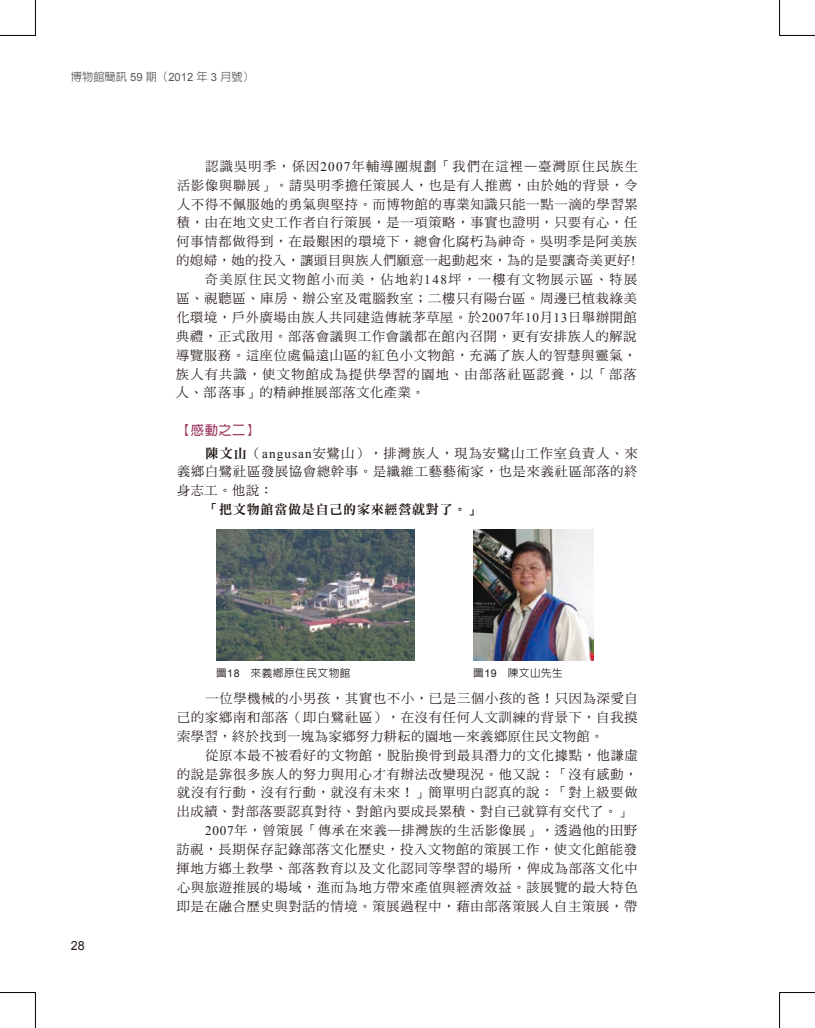
<style>
.page{position:relative;width:815px;height:1028px;background:#fff}
.page>*{position:absolute;margin:0;border:0;box-sizing:border-box;transform-origin:0 0}
.t1{font:13.12px/18.9px "DF Ming Std W5";letter-spacing:.065em;color:#231916;text-align:justify}
.t2{font:13.12px "DF Ming Std W5";letter-spacing:.095em;color:#231916}
.t3{font:13.12px "DF Ming Std W5";letter-spacing:.1em;color:#231916}
.t4{font:13.12px "DF Ming Std W5";letter-spacing:.115em;color:#231916}
.t5{font:13.12px "DF Ming Std W9";letter-spacing:.05em;color:#231916}
.t6{font:700 13.12px "AR Hei B5";color:#9e3962}
.t7{font:12.5px "Arial";color:#231916}
.t8{font:500 11.25px "AR Hei B5";color:#595857}
.t9{font:500 10.62px "AR Hei B5";letter-spacing:.05em;color:#231916}
.s1{font-family:"Arial";font-weight:400}
.s2{font-family:"Times New Roman"}
.s3{font-family:"DF Ming Std W9"}
</style>
<div class="page">
<img style="left:216px;top:529px;width:199px;height:131px">
<img style="left:473px;top:529px;width:121px;height:131px">
<hr style="left:0;top:35px;width:35px;height:1px;background:#000">
<hr style="left:780px;top:35px;width:35px;height:1px;background:#000">
<hr style="left:0;top:992px;width:35px;height:1px;background:#000">
<hr style="left:780px;top:992px;width:35px;height:1px;background:#000">
<hr style="left:35px;top:0;width:1px;height:35px;background:#000">
<hr style="left:35px;top:992px;width:1px;height:36px;background:#000">
<hr style="left:779px;top:0;width:1px;height:35px;background:#000">
<hr style="left:779px;top:992px;width:1px;height:36px;background:#000">
<p class="t8" style="left:71px;top:71px;width:185px">博物館簡訊 <span class="s1">59</span> 期（<span class="s1">2012</span> 年 <span class="s1">3</span> 月號）</p>
<p class="t2" style="left:206px;top:159px;width:434px">認識吳明季，係因<span class="s2">2007</span>年輔導團規劃「我們在這裡—臺灣原住民族生</p>
<p class="t1" style="left:177px;top:175px;width:462px">活影像與聯展」。請吳明季擔任策展人，也是有人推薦，由於她的背景，令</p>
<p class="t1" style="left:177px;top:194px;width:462px">人不得不佩服她的勇氣與堅持。而博物館的專業知識只能一點一滴的學習累</p>
<p class="t1" style="left:177px;top:213px;width:462px">積，由在地文史工作者自行策展，是一項策略，事實也證明，只要有心，任</p>
<p class="t1" style="left:177px;top:232px;width:462px">何事情都做得到，在最艱困的環境下，總會化腐朽為神奇。吳明季是阿美族</p>
<p class="t1" style="left:176px;top:251px;width:461px">的媳婦，她的投入，讓頭目與族人們願意一起動起來，為的是要讓奇美更好<span class="s2">!</span></p>
<p class="t4" style="left:205px;top:272px;width:434px">奇美原住民文物館小而美，佔地約<span class="s2">148</span>坪，一樓有文物展示區、特展</p>
<p class="t1" style="left:177px;top:288px;width:462px">區、視聽區、庫房、辦公室及電腦教室；二樓只有陽台區。周邊已植栽綠美</p>
<p class="t1" style="left:176px;top:307px;width:462px">化環境，戶外廣場由族人共同建造傳統茅草屋。於<span class="s2">2007</span>年<span class="s2">10</span>月<span class="s2">13</span>日舉辦開館</p>
<p class="t1" style="left:176px;top:326px;width:462px">典禮，正式啟用。部落會議與工作會議都在館內召開，更有安排族人的解說</p>
<p class="t1" style="left:176px;top:345px;width:462px">導覽服務。這座位處偏遠山區的紅色小文物館，充滿了族人的智慧與靈氣，</p>
<p class="t3" style="left:176px;top:367px;width:462px">族人有共識，使文物館成為提供學習的園地、由部落社區認養，以「部落</p>
<p class="t1" style="left:176px;top:383px;width:250px">人、部落事」的精神推展部落文化產業。</p>
<p class="t6" style="left:177px;top:424px;width:84px">【感動之二】</p>
<p class="t1" style="left:177px;top:443px;width:462px;text-indent:28px"><span class="s3">陳文山</span>（<span class="s2">angusan</span>安鷺山），排灣族人，現為安鷺山工作室負責人、來義鄉白鷺社區發展協會總幹事。是纖維工藝藝術家，也是來義社區部落的終身志工。他說：</p>
<p class="t5" style="left:205px;top:502px;width:276px">「把文物館當做是自己的家來經營就對了。」</p>
<p class="t9" style="left:216px;top:667px;width:136px">圖<span class="s1">18</span> 來義鄉原住民文物館</p>
<p class="t9" style="left:473px;top:667px;width:91px">圖<span class="s1">19</span> 陳文山先生</p>
<p class="t7" style="left:71px;top:937px;width:15px">28</p>
<p class="t1" style="left:177px;top:688px;width:462px;text-indent:28px">一位學機械的小男孩，其實也不小，已是三個小孩的爸！只因為深愛自己的家鄉南和部落（即白鷺社區），在沒有任何人文訓練的背景下，自我摸索學習，終於找到一塊為家鄉努力耕耘的園地—來義鄉原住民文物館。</p>
<p class="t1" style="left:205px;top:745px;width:434px">從原本最不被看好的文物館，脫胎換骨到最具潛力的文化據點，他謙虛</p>
<p class="t1" style="left:177px;top:764px;width:462px">的說是靠很多族人的努力與用心才有辦法改變現況。他又說：「沒有感動，</p>
<p class="t1" style="left:177px;top:783px;width:462px">就沒有行動，沒有行動，就沒有未來！」簡單明白認真的說：「對上級要做</p>
<p class="t1" style="left:177px;top:802px;width:456px">出成績、對部落要認真對待、對館內要成長累積、對自己就算有交代了。」</p>
<p class="t1" style="left:205px;top:821px;width:434px"><span class="s2">2007</span>年，曾策展「傳承在來義—排灣族的生活影像展」，透過他的田野</p>
<p class="t1" style="left:177px;top:839px;width:462px">訪視，長期保存記錄部落文化歷史，投入文物館的策展工作，使文化館能發</p>
<p class="t1" style="left:176px;top:858px;width:463px">揮地方鄉土教學、部落教育以及文化認同等學習的場所，俾成為部落文化中</p>
<p class="t1" style="left:177px;top:877px;width:462px">心與旅遊推展的場域，進而為地方帶來產值與經濟效益。該展覽的最大特色</p>
<p class="t1" style="left:177px;top:896px;width:462px">即是在融合歷史與對話的情境。策展過程中，藉由部落策展人自主策展，帶</p>
</div>
